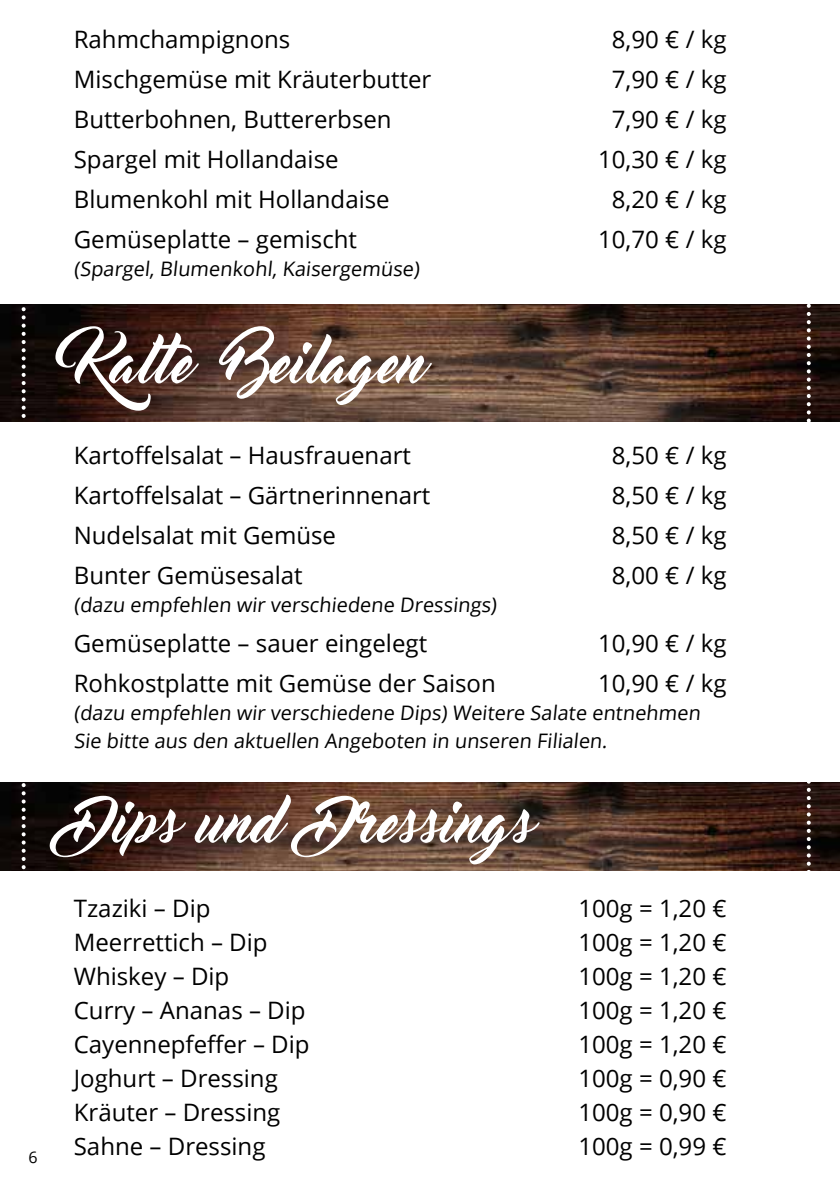
<style>
.page{position:relative;width:840px;height:1191px;background:#fff}
.page>*{position:absolute;margin:0;border:0;box-sizing:border-box;transform-origin:0 0}
.t1{font:56px "Master Of Break";color:#fff}
.t2{font:24px "Open Sans";color:#000}
.t3{font:20px/28px "Open Sans";color:#000}
.t4{font:16px "Open Sans";color:#000}
</style>
<div class="page">
<img style="left:0;top:305px;width:839px;height:116px">
<img style="left:0;top:782px;width:839px;height:88px">
<svg style="left:22px;top:304px;width:4px;height:567px"></svg>
<svg style="left:806px;top:304px;width:4px;height:567px"></svg>
<p class="t2" style="left:74px;top:23px;width:218px">Rahmchampignons</p>
<p class="t2" style="left:611px;top:23px;width:116px">8,90 € / kg</p>
<p class="t2" style="left:74px;top:63px;width:359px">Mischgemüse mit Kräuterbutter</p>
<p class="t2" style="left:611px;top:63px;width:116px">7,90 € / kg</p>
<p class="t2" style="left:74px;top:103px;width:319px">Butterbohnen, Buttererbsen</p>
<p class="t2" style="left:611px;top:103px;width:116px">7,90 € / kg</p>
<p class="t2" style="left:74px;top:143px;width:266px">Spargel mit Hollandaise</p>
<p class="t2" style="left:597px;top:143px;width:130px">10,30 € / kg</p>
<p class="t2" style="left:74px;top:183px;width:317px">Blumenkohl mit Hollandaise</p>
<p class="t2" style="left:611px;top:183px;width:116px">8,20 € / kg</p>
<p class="t2" style="left:74px;top:223px;width:285px">Gemüseplatte – gemischt</p>
<p class="t2" style="left:597px;top:223px;width:130px">10,70 € / kg</p>
<p class="t3" style="left:74px;top:254px;width:350px">(Spargel, Blumenkohl, Kaisergemüse)</p>
<h1 class="t1" style="left:74px;top:331px;width:349px">Kalte Beilagen</h1>
<p class="t2" style="left:74px;top:438px;width:338px">Kartoffelsalat – Hausfrauenart</p>
<p class="t2" style="left:611px;top:438px;width:116px">8,50 € / kg</p>
<p class="t2" style="left:74px;top:478px;width:358px">Kartoffelsalat – Gärtnerinnenart</p>
<p class="t2" style="left:611px;top:478px;width:116px">8,50 € / kg</p>
<p class="t2" style="left:74px;top:518px;width:264px">Nudelsalat mit Gemüse</p>
<p class="t2" style="left:611px;top:518px;width:116px">8,50 € / kg</p>
<p class="t2" style="left:74px;top:558px;width:230px">Bunter Gemüsesalat</p>
<p class="t2" style="left:611px;top:558px;width:116px">8,00 € / kg</p>
<p class="t3" style="left:74px;top:590px;width:427px">(dazu empfehlen wir verschiedene Dressings)</p>
<p class="t2" style="left:74px;top:626px;width:354px">Gemüseplatte – sauer eingelegt</p>
<p class="t2" style="left:597px;top:626px;width:130px">10,90 € / kg</p>
<p class="t2" style="left:74px;top:666px;width:423px">Rohkostplatte mit Gemüse der Saison</p>
<p class="t2" style="left:597px;top:666px;width:130px">10,90 € / kg</p>
<p class="t3" style="left:74px;top:698px;width:630px">(dazu empfehlen wir verschiedene Dips) Weitere Salate entnehmen<br>Sie bitte aus den aktuellen Angeboten in unseren Filialen.</p>
<p class="t4" style="left:28px;top:1145px;width:11px">6</p>
<h1 class="t1" style="left:74px;top:790px;width:457px">Dips und Dressings</h1>
<p class="t2" style="left:74px;top:891px;width:138px">Tzaziki – Dip</p>
<p class="t2" style="left:578px;top:891px;width:150px">100g = 1,20 €</p>
<p class="t2" style="left:74px;top:925px;width:195px">Meerrettich – Dip</p>
<p class="t2" style="left:578px;top:925px;width:150px">100g = 1,20 €</p>
<p class="t2" style="left:74px;top:959px;width:157px">Whiskey – Dip</p>
<p class="t2" style="left:578px;top:959px;width:150px">100g = 1,20 €</p>
<p class="t2" style="left:74px;top:993px;width:233px">Curry – Ananas – Dip</p>
<p class="t2" style="left:578px;top:993px;width:150px">100g = 1,20 €</p>
<p class="t2" style="left:74px;top:1027px;width:237px">Cayennepfeffer – Dip</p>
<p class="t2" style="left:578px;top:1027px;width:150px">100g = 1,20 €</p>
<p class="t2" style="left:74px;top:1061px;width:205px">Joghurt – Dressing</p>
<p class="t2" style="left:578px;top:1061px;width:150px">100g = 0,90 €</p>
<p class="t2" style="left:74px;top:1095px;width:208px">Kräuter – Dressing</p>
<p class="t2" style="left:578px;top:1095px;width:150px">100g = 0,90 €</p>
<p class="t2" style="left:74px;top:1129px;width:193px">Sahne – Dressing</p>
<p class="t2" style="left:578px;top:1129px;width:150px">100g = 0,99 €</p>
</div>
